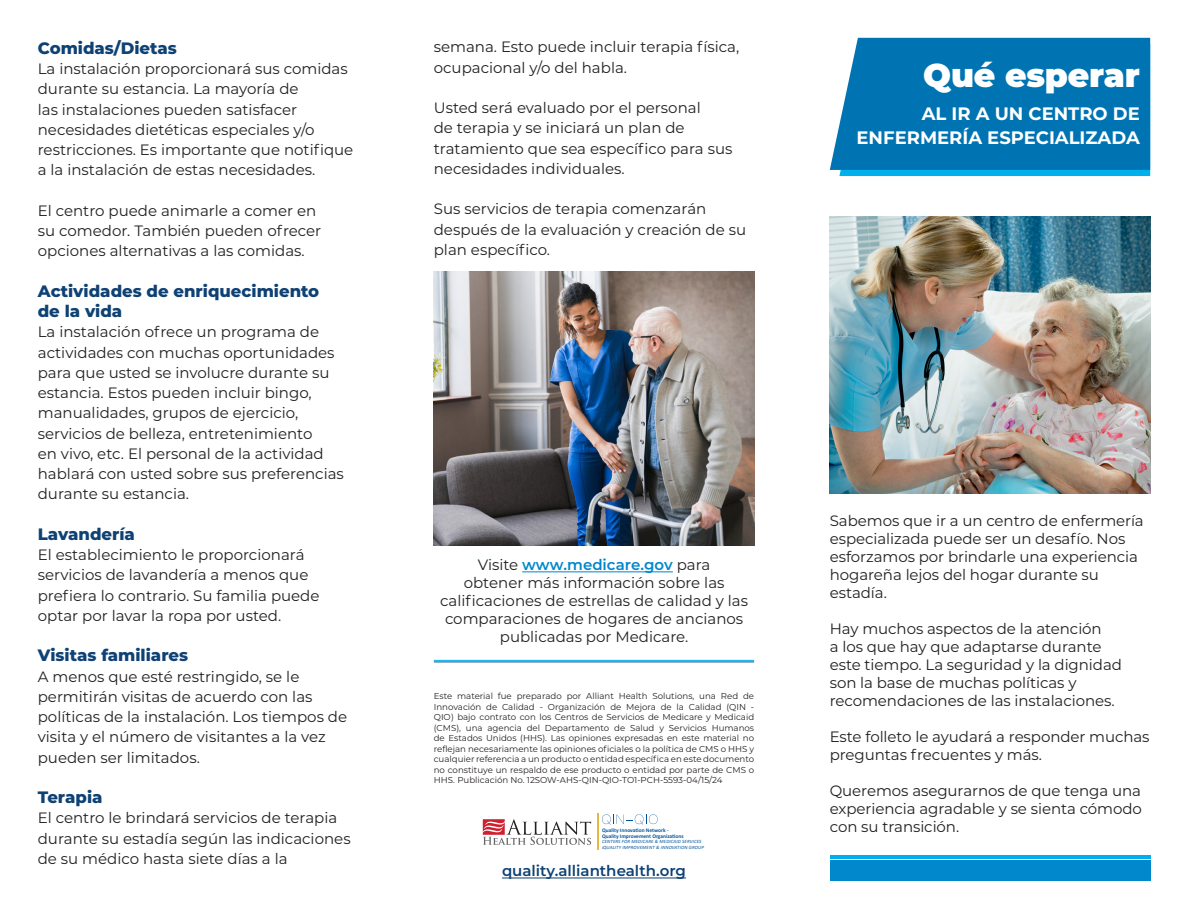
<style>
.page{position:relative;width:1188px;height:918px;background:#fff}
.page>*{position:absolute;margin:0;border:0;box-sizing:border-box;transform-origin:0 0}
.t1{font:900 33px "Montserrat";letter-spacing:-.005em;color:#fff}
.t2{font:700 18px/24px "Montserrat";color:#fff;text-align:right}
.t3{font:800 16.5px/20.2px "Montserrat";color:#0e4174}
.t4{font:15px/20.2px "Montserrat";color:#231f20}
.t5{font:600 15px "Montserrat";color:#0e4174}
.t6{font:8.7px/10.5px "Montserrat";color:#231f20;text-align:justify}
.t7{font:700 5.55px "Calibri";color:#00549c}
.t8{font:italic 4.95px "Calibri";letter-spacing:.025em;color:#00549c}
.s1{font-weight:600;color:#0087cc}
</style>
<div class="page">
<svg style="left:830px;top:38px;width:320px;height:138px;background:#0a7cb8"></svg>
<hr style="left:502px;top:878px;width:184px;height:1px;background:#0e4174">
<svg style="left:602px;top:814px;width:56px;height:11px"></svg>
<hr style="left:597px;top:814px;width:1px;height:36px;background:#e9b63e">
<svg style="left:483px;top:819px;width:108px;height:26px"></svg>
<hr style="left:522px;top:571px;width:151px;height:1px;background:#0087cc">
<hr style="left:434px;top:662px;width:320px;height:1px;background:#0e4174">
<hr style="left:434px;top:660px;width:320px;height:1px;background:#00aeef">
<img style="left:830px;top:216px;width:320px;height:278px">
<div style="left:830px;top:860px;width:320px;height:20px;background:#0087cc"></div>
<hr style="left:830px;top:855px;width:320px;height:4px;background:#00aeef">
<img style="left:434px;top:272px;width:320px;height:274px">
<p class="t3" style="left:38px;top:37px;width:141px">Comidas/Dietas</p>
<p class="t4" style="left:38px;top:58px;width:317px">La instalación proporcionará sus comidas durante su estancia. La mayoría de<br>las instalaciones pueden satisfacer necesidades dietéticas especiales y/o restricciones. Es importante que notifique a la instalación de estas necesidades.</p>
<p class="t4" style="left:38px;top:200px;width:285px">El centro puede animarle a comer en su comedor. También pueden ofrecer opciones alternativas a las comidas.</p>
<p class="t3" style="left:38px;top:280px;width:283px">Actividades de enriquecimiento de la vida</p>
<p class="t4" style="left:38px;top:321px;width:308px">La instalación ofrece un programa de actividades con muchas oportunidades para que usted se involucre durante su estancia. Estos pueden incluir bingo, manualidades, grupos de ejercicio, servicios de belleza, entretenimiento<br>en vivo, etc. El personal de la actividad hablará con usted sobre sus preferencias durante su estancia.</p>
<p class="t3" style="left:38px;top:523px;width:99px">Lavandería</p>
<p class="t4" style="left:38px;top:544px;width:283px">El establecimiento le proporcionará servicios de lavandería a menos que prefiera lo contrario. Su familia puede optar por lavar la ropa por usted.</p>
<p class="t3" style="left:38px;top:644px;width:152px">Visitas familiares</p>
<p class="t4" style="left:38px;top:666px;width:311px">A menos que esté restringido, se le permitirán visitas de acuerdo con las políticas de la instalación. Los tiempos de visita y el número de visitantes a la vez pueden ser limitados.</p>
<p class="t3" style="left:38px;top:786px;width:66px">Terapia</p>
<p class="t4" style="left:38px;top:807px;width:314px">El centro le brindará servicios de terapia durante su estadía según las indicaciones de su médico hasta siete días a la</p>
<p class="t4" style="left:434px;top:36px;width:307px">semana. Esto puede incluir terapia física, ocupacional y/o del habla.</p>
<p class="t4" style="left:434px;top:97px;width:300px">Usted será evaluado por el personal<br>de terapia y se iniciará un plan de tratamiento que sea específico para sus necesidades individuales.</p>
<p class="t4" style="left:434px;top:198px;width:314px">Sus servicios de terapia comenzarán después de la evaluación y creación de su plan específico.</p>
<p class="t1" style="left:923px;top:50px;width:218px">Qué esperar</p>
<p class="t2" style="left:857px;top:101px;width:285px">AL IR A UN CENTRO DE<br>ENFERMERÍA ESPECIALIZADA</p>
<p class="t4" style="left:440px;top:556px;width:310px;line-height:18px;text-align:center">Visite <span class="s1">www.medicare.gov</span> para<br>obtener más información sobre las calificaciones de estrellas de calidad y las comparaciones de hogares de ancianos publicadas por Medicare.</p>
<p class="t6" style="left:434px;top:690px;width:322px">Este material fue preparado por Alliant Health Solutions, una Red de Innovación de Calidad - Organización de Mejora de la Calidad (QIN - QIO) bajo contrato con los Centros de Servicios de Medicare y Medicaid (CMS), una agencia del Departamento de Salud y Servicios Humanos de Estados Unidos (HHS). Las opiniones expresadas en este material no reflejan necesariamente las opiniones oficiales o la política de CMS o HHS y cualquier referencia a un producto o entidad específica en este documento no constituye un respaldo de ese producto o entidad por parte de CMS o HHS. Publicación No. 12SOW-AHS-QIN-QIO-TO1-PCH-5593-04/15/24</p>
<p class="t7" style="left:602px;top:826px;width:68px">Quality Innovation Network -</p>
<p class="t7" style="left:602px;top:832px;width:83px">Quality Improvement Organizations</p>
<p class="t8" style="left:602px;top:839px;width:101px">CENTERS FOR MEDICARE &amp; MEDICAID SERVICES</p>
<p class="t8" style="left:602px;top:845px;width:103px">iQUALITY IMPROVEMENT &amp; INNOVATION GROUP</p>
<p class="t5" style="left:502px;top:861px;width:185px">quality.allianthealth.org</p>
<p class="t4" style="left:830px;top:511px;width:316px;line-height:18px">Sabemos que ir a un centro de enfermería especializada puede ser un desafío. Nos esforzamos por brindarle una experiencia hogareña lejos del hogar durante su estadía.</p>
<p class="t4" style="left:830px;top:619px;width:294px;line-height:18px">Hay muchos aspectos de la atención<br>a los que hay que adaptarse durante este tiempo. La seguridad y la dignidad son la base de muchas políticas y recomendaciones de las instalaciones.</p>
<p class="t4" style="left:830px;top:727px;width:321px;line-height:18px">Este folleto le ayudará a responder muchas preguntas frecuentes y más.</p>
<p class="t4" style="left:830px;top:781px;width:314px;line-height:18px;text-align:justify">Queremos asegurarnos de que tenga una experiencia agradable y se sienta cómodo con su transición.</p>
</div>
